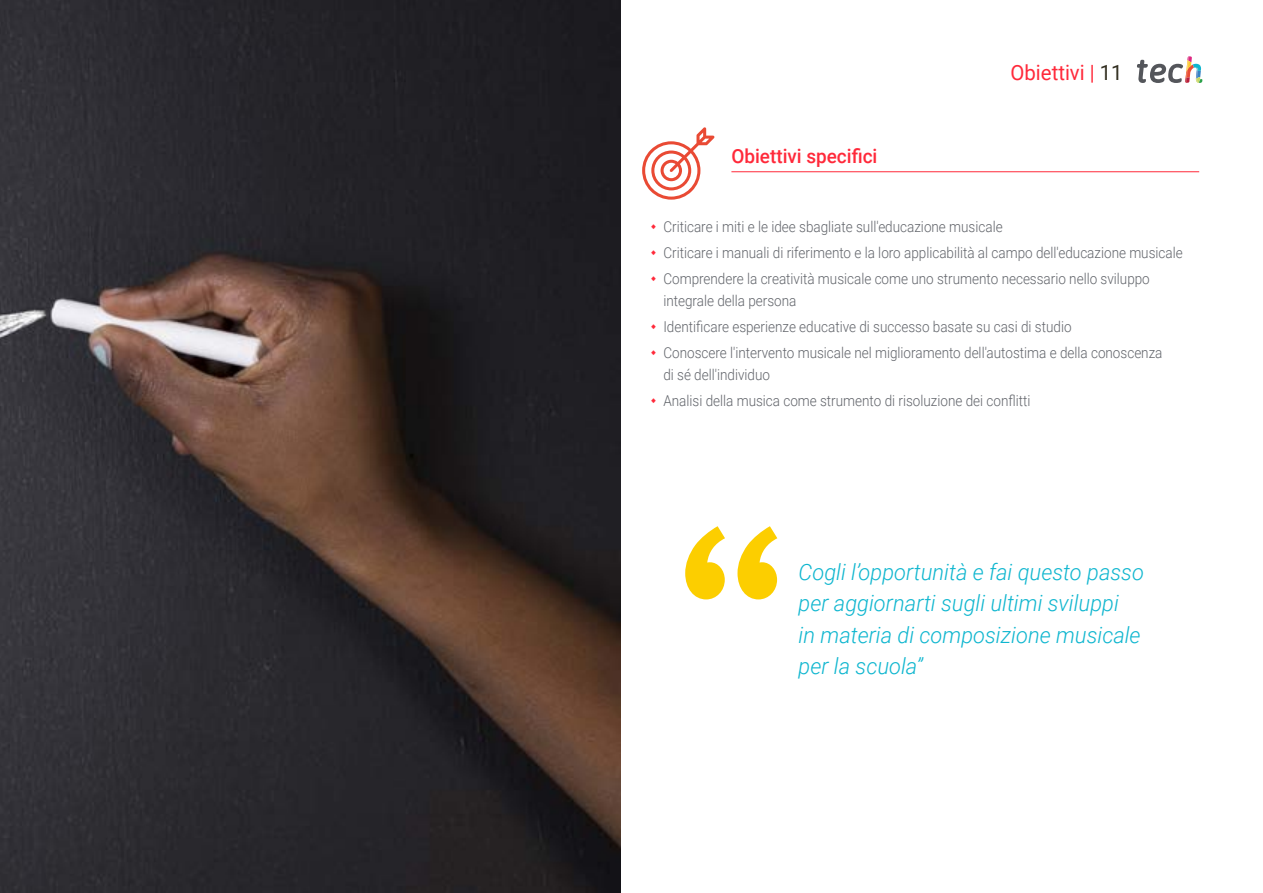
<style>
.page{position:relative;width:1263px;height:893px;background:#fff}
.page>*{position:absolute;margin:0;border:0;box-sizing:border-box;transform-origin:0 0}
.t1{font:italic 300 22.5px/31.5px "Roboto";color:#0fb6cf}
.t2{font:21px "Roboto";color:#ff293a}
.t3{font:500 19.5px "Roboto";color:#ff293a}
.t4{font:300 15px/26px "Roboto";color:#61646a;scale:.9 1}
.s1{color:#312e20}
</style>
<div class="page">
<hr style="left:731px;top:171px;width:468px;height:1px;background:#ff293a">
<img style="left:0;top:0;width:621px;height:893px">
<svg style="left:685px;top:526px;width:92px;height:73px"></svg>
<svg style="left:1137px;top:56px;width:65px;height:27px"></svg>
<svg style="left:642px;top:127px;width:72px;height:73px"></svg>
<h3 class="t3" style="left:731px;top:143px;width:147px">Obiettivi specifici</h3>
<h2 class="t2" style="left:1010px;top:57px;width:114px">Obiettivi | <span class="s1">11</span></h2>
<p class="t4" style="left:663px;top:213px;width:579px">Criticare i miti e le idee sbagliate sull'educazione musicale<br>Criticare i manuali di riferimento e la loro applicabilità al campo dell'educazione musicale<br>Comprendere la creatività musicale come uno strumento necessario nello sviluppo</p>
<p class="t4" style="left:663px;top:287px;width:556px">integrale della persona<br>Identificare esperienze educative di successo basate su casi di studio<br>Conoscere l'intervento musicale nel miglioramento dell'autostima e della conoscenza</p>
<p class="t4" style="left:663px;top:361px;width:409px">di sé dell'individuo<br>Analisi della musica come strumento di risoluzione dei conflitti</p>
<h1 class="t1" style="left:799px;top:555px;width:347px">Cogli l’opportunità e fai questo passo per aggiornarti sugli ultimi sviluppi<br>in materia di composizione musicale per la scuola”</h1>
</div>
